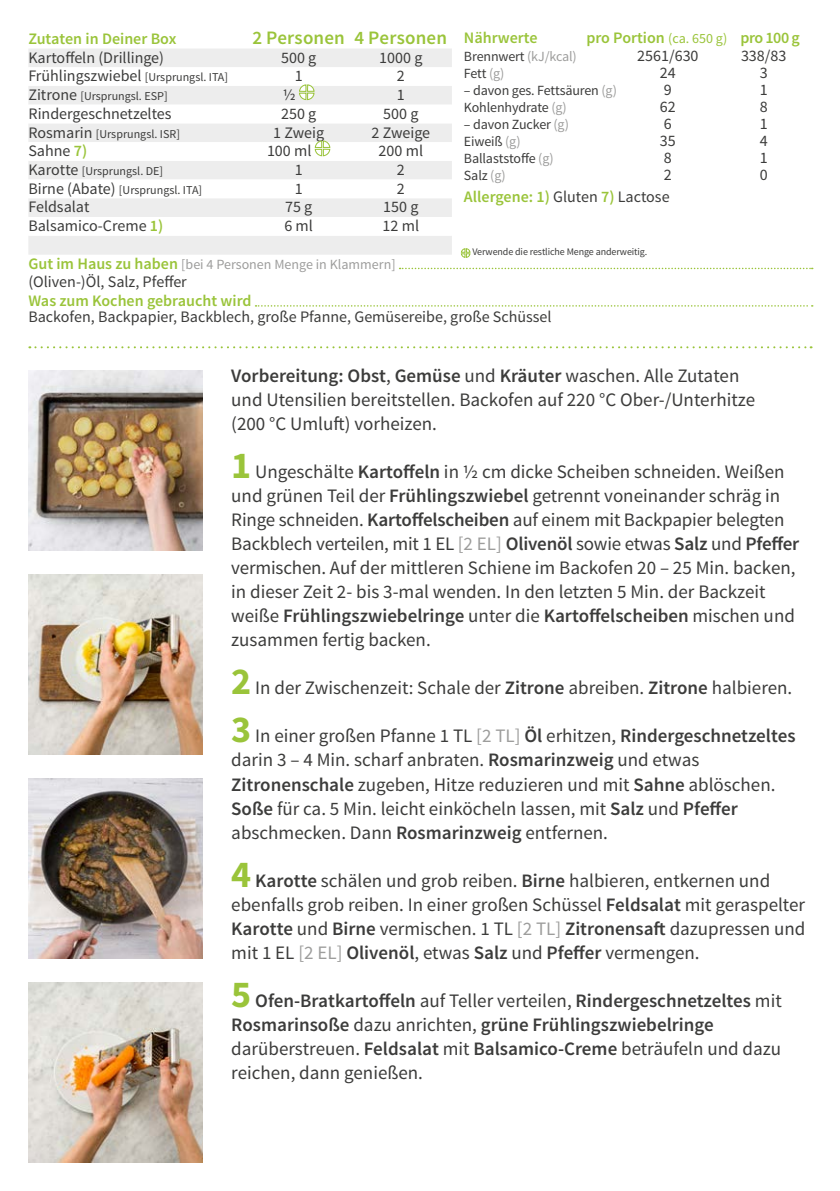
<style>
.page{position:relative;width:840px;height:1191px;background:#fff}
.page>*{position:absolute;margin:0;border:0;box-sizing:border-box;transform-origin:0 0}
.FRONT___BACK_Running{font:19px/24px "Source Sans Pro";color:#3c3c3b}
.FRONT___BACK_Running-2{font:600 19px/24px "Source Sans Pro";color:#3c3c3b}
.BACK_Table_Header_CE{font:600 19px "Source Sans Pro";letter-spacing:.01em;color:#9ac43a}
.BACK_Table_Content_L{font:16px "Source Sans Pro";color:#3c3c3b}
.BACK_Table_Content_C{font:16px "Source Sans Pro";color:#3c3c3b}
.BACK_Table_Content_L-2{font:600 16px "Source Sans Pro";color:#9ac43a}
.BACK_Text_next_to_ta{font:600 16px "Source Sans Pro";color:#9ac43a}
.BACK_Table_Content_L-3{font:14px "Source Sans Pro";letter-spacing:-.01em;color:#3c3c3b}
.BACK_Table_Content_L-4{font:14px "Source Sans Pro";color:#9d9d9c}
.BACK_Table_Content_L-5{font:12px "Source Sans Pro";color:#3c3c3b}
.FRONT___BACK_Running-3{font:10px "Source Sans Pro";letter-spacing:-.01em;color:#3c3c3b}
.s1{font-size:12px}
.s2{font-size:16px}
.s3{font-weight:600;color:#9ac43a}
.s4{font-weight:400;font-size:14px}
.s5{color:#9d9d9c}
.s6{font-weight:400;color:#3c3c3b}
.s7{font-weight:600;font-size:16px;color:#9ac43a}
.s8{font-weight:600}
.s9{font-weight:700;font-size:38px;color:#9ac43a}
.s10{font-weight:400}
</style>
<div class="page">
<svg style="left:460px;top:248px;width:11px;height:10px"></svg>
<svg style="left:399px;top:268px;width:413px;height:1px"></svg>
<svg style="left:255px;top:305px;width:557px;height:2px"></svg>
<div style="left:28px;top:49px;width:423px;height:206px;background:#ededed"></div>
<svg style="left:28px;top:67px;width:423px;height:169px"></svg>
<svg style="left:298px;top:84px;width:17px;height:17px"></svg>
<svg style="left:314px;top:140px;width:17px;height:17px"></svg>
<img style="left:28px;top:982px;width:175px;height:180px">
<img style="left:28px;top:778px;width:175px;height:180px">
<img style="left:28px;top:574px;width:175px;height:180px">
<img style="left:28px;top:370px;width:175px;height:180px">
<svg style="left:29px;top:346px;width:782px;height:2px"></svg>
<p class="BACK_Table_Content_L-2" style="left:28px;top:29px;width:149px">Zutaten in Deiner Box</p>
<p class="BACK_Table_Header_CE" style="left:252px;top:26px;width:94px">2 Personen</p>
<p class="BACK_Table_Header_CE" style="left:354px;top:26px;width:94px">4 Personen</p>
<p class="BACK_Table_Content_L" style="left:28px;top:47px;width:137px">Kartoffeln (Drillinge)</p>
<p class="BACK_Table_Content_C" style="left:281px;top:47px;width:37px">500 g</p>
<p class="BACK_Table_Content_C" style="left:379px;top:47px;width:45px">1000 g</p>
<p class="BACK_Table_Content_L" style="left:28px;top:66px;width:201px">Frühlingszwiebel <span class="s1">[Ursprungsl. ITA]</span></p>
<p class="BACK_Table_Content_C" style="left:294px;top:66px;width:9px">1</p>
<p class="BACK_Table_Content_C" style="left:396px;top:66px;width:9px">2</p>
<p class="BACK_Table_Content_L-5" style="left:28px;top:89px;width:141px"><span class="s2">Zitrone</span> [Ursprungsl. ESP]</p>
<p class="BACK_Table_Content_C" style="left:282px;top:85px;width:14px">½</p>
<p class="BACK_Table_Content_C" style="left:396px;top:85px;width:9px">1</p>
<p class="BACK_Table_Content_L" style="left:28px;top:104px;width:145px">Rindergeschnetzeltes</p>
<p class="BACK_Table_Content_C" style="left:281px;top:104px;width:37px">250 g</p>
<p class="BACK_Table_Content_C" style="left:383px;top:104px;width:37px">500 g</p>
<p class="BACK_Table_Content_L-5" style="left:28px;top:126px;width:153px"><span class="s2">Rosmarin</span> [Ursprungsl. ISR]</p>
<p class="BACK_Table_Content_C" style="left:273px;top:122px;width:52px">1 Zweig</p>
<p class="BACK_Table_Content_C" style="left:371px;top:122px;width:60px">2 Zweige</p>
<p class="BACK_Table_Content_L" style="left:28px;top:141px;width:60px">Sahne <span class="s3">7)</span></p>
<p class="BACK_Table_Content_C" style="left:267px;top:141px;width:46px">100 ml</p>
<p class="BACK_Table_Content_C" style="left:378px;top:141px;width:46px">200 ml</p>
<p class="BACK_Table_Content_L-5" style="left:28px;top:164px;width:136px"><span class="s2">Karotte</span> [Ursprungsl. DE]</p>
<p class="BACK_Table_Content_C" style="left:294px;top:160px;width:9px">1</p>
<p class="BACK_Table_Content_C" style="left:396px;top:160px;width:9px">2</p>
<p class="BACK_Table_Content_L-5" style="left:28px;top:182px;width:175px"><span class="s2">Birne (Abate)</span> [Ursprungsl. ITA]</p>
<p class="BACK_Table_Content_C" style="left:294px;top:178px;width:9px">1</p>
<p class="BACK_Table_Content_C" style="left:396px;top:178px;width:9px">2</p>
<p class="BACK_Table_Content_L" style="left:28px;top:197px;width:63px">Feldsalat</p>
<p class="BACK_Table_Content_C" style="left:285px;top:197px;width:29px">75 g</p>
<p class="BACK_Table_Content_C" style="left:383px;top:197px;width:37px">150 g</p>
<p class="BACK_Table_Content_L" style="left:28px;top:216px;width:136px">Balsamico-Creme <span class="s3">1)</span></p>
<p class="BACK_Table_Content_C" style="left:284px;top:216px;width:30px">6 ml</p>
<p class="BACK_Table_Content_C" style="left:382px;top:216px;width:38px">12 ml</p>
<p class="BACK_Table_Content_L-2" style="left:463px;top:27px;width:75px">Nährwerte</p>
<p class="BACK_Table_Content_L-2" style="left:586px;top:27px;width:215px">pro Portion <span class="s4">(ca. 650 g)</span> pro 100 g</p>
<p class="BACK_Table_Content_L-3" style="left:463px;top:48px;width:114px">Brennwert <span class="s5">(kJ/kcal)</span></p>
<p class="BACK_Table_Content_C" style="left:637px;top:46px;width:63px">2561/630</p>
<p class="BACK_Table_Content_C" style="left:740px;top:46px;width:47px">338/83</p>
<p class="BACK_Table_Content_L-3" style="left:463px;top:65px;width:42px">Fett <span class="s5">(g)</span></p>
<p class="BACK_Table_Content_C" style="left:659px;top:63px;width:17px">24</p>
<p class="BACK_Table_Content_C" style="left:759px;top:63px;width:9px">3</p>
<p class="BACK_Table_Content_L-3" style="left:463px;top:82px;width:154px">– davon ges. Fettsäuren <span class="s5">(g)</span></p>
<p class="BACK_Table_Content_C" style="left:663px;top:80px;width:9px">9</p>
<p class="BACK_Table_Content_C" style="left:759px;top:80px;width:9px">1</p>
<p class="BACK_Table_Content_L-3" style="left:463px;top:99px;width:104px">Kohlenhydrate <span class="s5">(g)</span></p>
<p class="BACK_Table_Content_C" style="left:659px;top:97px;width:17px">62</p>
<p class="BACK_Table_Content_C" style="left:759px;top:97px;width:9px">8</p>
<p class="BACK_Table_Content_L-3" style="left:463px;top:116px;width:106px">– davon Zucker <span class="s5">(g)</span></p>
<p class="BACK_Table_Content_C" style="left:663px;top:114px;width:9px">6</p>
<p class="BACK_Table_Content_C" style="left:759px;top:114px;width:9px">1</p>
<p class="BACK_Table_Content_L-3" style="left:463px;top:133px;width:58px">Eiweiß <span class="s5">(g)</span></p>
<p class="BACK_Table_Content_C" style="left:659px;top:131px;width:17px">35</p>
<p class="BACK_Table_Content_C" style="left:759px;top:131px;width:9px">4</p>
<p class="BACK_Table_Content_L-3" style="left:463px;top:150px;width:91px">Ballaststoffe <span class="s5">(g)</span></p>
<p class="BACK_Table_Content_C" style="left:663px;top:148px;width:9px">8</p>
<p class="BACK_Table_Content_C" style="left:759px;top:148px;width:9px">1</p>
<p class="BACK_Table_Content_L-3" style="left:463px;top:167px;width:43px">Salz <span class="s5">(g)</span></p>
<p class="BACK_Table_Content_C" style="left:663px;top:165px;width:9px">2</p>
<p class="BACK_Table_Content_C" style="left:759px;top:165px;width:9px">0</p>
<p class="BACK_Text_next_to_ta" style="left:463px;top:187px;width:207px">Allergene: 1) <span class="s6">Gluten</span> 7) <span class="s6">Lactose</span></p>
<p class="FRONT___BACK_Running-3" style="left:472px;top:245px;width:176px">Verwende die restliche Menge anderweitig.</p>
<p class="BACK_Table_Content_L-4" style="left:28px;top:255px;width:368px"><span class="s7">Gut im Haus zu haben</span> [bei 4 Personen Menge in Klammern]</p>
<p class="BACK_Table_Content_L-2" style="left:28px;top:291px;width:224px">Was zum Kochen gebraucht wird</p>
<p class="BACK_Table_Content_L" style="left:28px;top:272px;width:160px">(Oliven-)Öl, Salz, Pfeffer</p>
<p class="BACK_Table_Content_L" style="left:28px;top:307px;width:524px">Backofen, Backpapier, Backblech, große Pfanne, Gemüsereibe, große Schüssel</p>
<p class="FRONT___BACK_Running" style="left:231px;top:364px;width:525px"><span class="s8">Vorbereitung: Obst</span>, <span class="s8">Gemüse</span> und <span class="s8">Kräuter</span> waschen. Alle Zutaten und Utensilien bereitstellen. Backofen auf 220 °C Ober-/Unterhitze (200 °C Umluft) vorheizen.</p>
<p class="FRONT___BACK_Running" style="left:231px;top:460px;width:569px"><span class="s9">1</span> Ungeschälte <span class="s8">Kartoffeln</span> in ½ cm dicke Scheiben schneiden. Weißen und grünen Teil der <span class="s8">Frühlingszwiebel</span> getrennt voneinander schräg in Ringe schneiden. <span class="s8">Kartoffelscheiben</span> auf einem mit Backpapier belegten Backblech verteilen, mit 1 EL <span class="s5">[2 EL]</span> <span class="s8">Olivenöl</span> sowie etwas <span class="s8">Salz</span> und <span class="s8">Pfeffer </span>vermischen. Auf der mittleren Schiene im Backofen 20 – 25 Min. backen, in dieser Zeit 2- bis 3-mal wenden. In den letzten 5 Min. der Backzeit weiße <span class="s8">Frühlingszwiebelringe</span> unter die <span class="s8">Kartoffelscheiben</span> mischen und zusammen fertig backen.</p>
<p class="FRONT___BACK_Running" style="left:231px;top:676px;width:562px"><span class="s9">2</span> In der Zwischenzeit: Schale der <span class="s8">Zitrone</span> abreiben. <span class="s8">Zitrone</span> halbieren.</p>
<p class="FRONT___BACK_Running" style="left:231px;top:724px;width:565px"><span class="s9">3</span> In einer großen Pfanne 1 TL <span class="s5">[2 TL]</span> <span class="s8">Öl</span> erhitzen, <span class="s8">Rindergeschnetzeltes </span>darin 3 – 4 Min. scharf anbraten. <span class="s8">Rosmarinzweig</span> und etwas <span class="s8">Zitronenschale</span> zugeben, Hitze reduzieren und mit <span class="s8">Sahne</span> ablöschen.<br><span class="s8">Soße</span> für ca. 5 Min. leicht einköcheln lassen, mit <span class="s8">Salz</span> und <span class="s8">Pfeffer </span>abschmecken. Dann <span class="s8">Rosmarinzweig</span> entfernen.</p>
<p class="FRONT___BACK_Running" style="left:231px;top:868px;width:575px"><span class="s9">4</span> <span class="s8">Karotte</span> schälen und grob reiben. <span class="s8">Birne</span> halbieren, entkernen und ebenfalls grob reiben. In einer großen Schüssel <span class="s8">Feldsalat</span> mit geraspelter <span class="s8">Karotte</span> und <span class="s8">Birne</span> vermischen. 1 TL <span class="s5">[2 TL]</span> <span class="s8">Zitronensaft</span> dazupressen und mit 1 EL <span class="s5">[2 EL]</span> <span class="s8">Olivenöl</span>, etwas <span class="s8">Salz</span> und <span class="s8">Pfeffer</span> vermengen.</p>
<p class="FRONT___BACK_Running-2" style="left:231px;top:988px;width:551px"><span class="s9">5</span> Ofen-Bratkartoffeln <span class="s10">auf Teller verteilen,</span> Rindergeschnetzeltes <span class="s10">mit </span>Rosmarinsoße <span class="s10">dazu anrichten,</span> grüne Frühlingszwiebelringe <span class="s10">darüberstreuen.</span> Feldsalat <span class="s10">mit</span> Balsamico-Creme <span class="s10">beträufeln und dazu reichen, dann genießen.</span></p>
</div>
